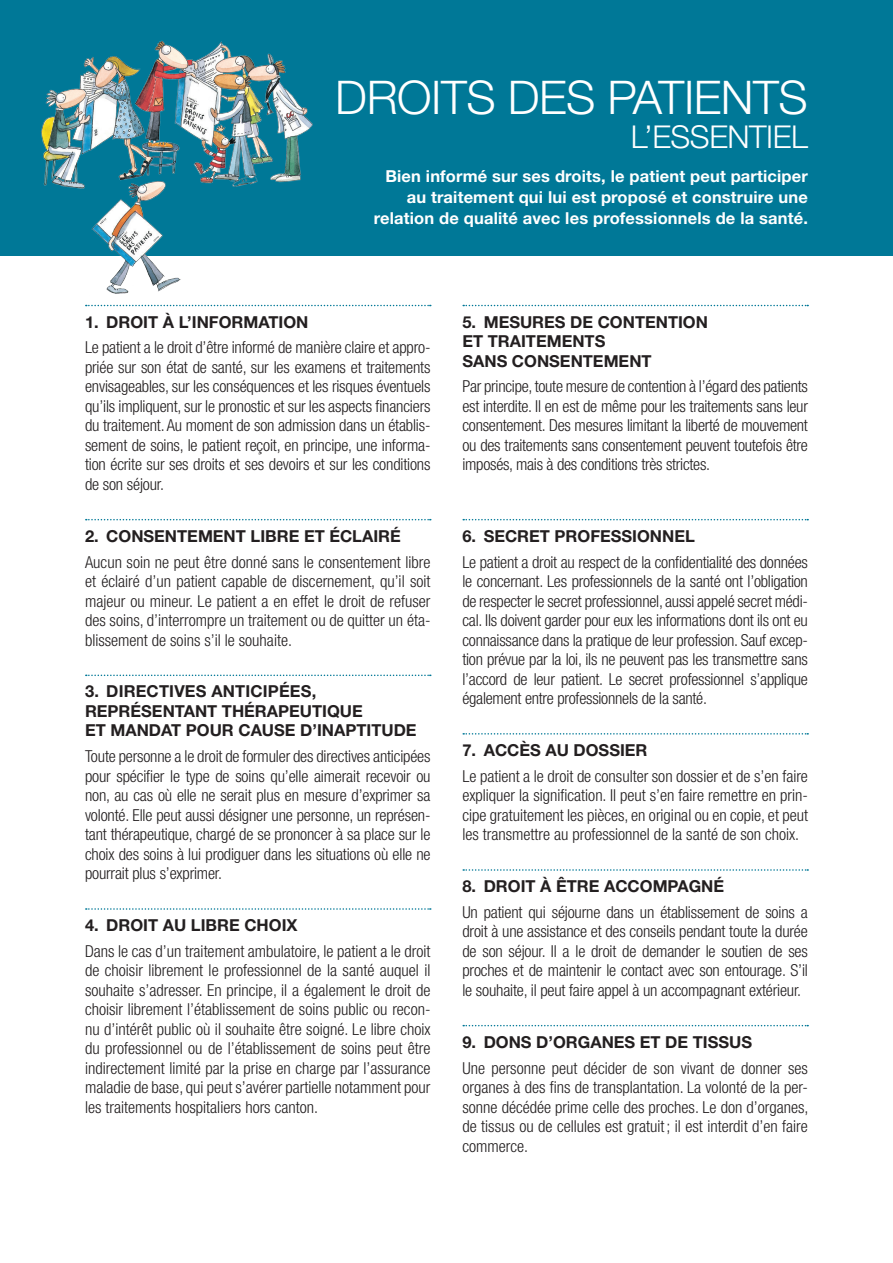
<style>
.page{position:relative;width:893px;height:1263px;background:#fff}
.page>*{position:absolute;margin:0;border:0;box-sizing:border-box;transform-origin:0 0}
.t1{font:300 46.5px "Helvetica Neue LT Std";letter-spacing:-.01em;color:#fff}
.t2{font:300 31.5px "Helvetica Neue LT Std";letter-spacing:-.015em;color:#fff}
.t3{font:300 condensed 16.5px/19.5px "Helvetica Neue LT Std";letter-spacing:-.01em;color:#231f20;text-align:justify}
.t4{font:700 16.5px/19.5px "Helvetica Neue LT Std";color:#231f20}
.t5{font:700 16.5px/21px "Helvetica Neue LT Std";color:#fff;text-align:right}
</style>
<div class="page">
<div style="left:0;top:0;width:893px;height:255px;background:#007897"></div>
<img style="left:17px;top:40px;width:319px;height:267px">
<svg style="left:86px;top:305px;width:345px;height:1px"></svg>
<svg style="left:86px;top:519px;width:345px;height:1px"></svg>
<svg style="left:86px;top:674px;width:345px;height:2px"></svg>
<svg style="left:86px;top:908px;width:345px;height:2px"></svg>
<svg style="left:463px;top:305px;width:345px;height:1px"></svg>
<svg style="left:463px;top:519px;width:345px;height:1px"></svg>
<svg style="left:463px;top:733px;width:345px;height:1px"></svg>
<svg style="left:463px;top:869px;width:345px;height:2px"></svg>
<svg style="left:463px;top:1025px;width:345px;height:1px"></svg>
<h1 class="t1" style="left:335px;top:69px;width:474px">DROITS des PATIENTS</h1>
<h2 class="t2" style="left:631px;top:118px;width:179px">L’ESSENTIEL</h2>
<p class="t5" style="left:374px;top:165px;width:436px">BIEN INFORMÉ SUR SES DROITS, LE PATIENT PEUT PARTICIPER<br>AU TRAITEMENT QUI LUI EST PROPOSÉ ET CONSTRUIRE UNE<br>RELATION DE QUALITÉ AVEC LES PROFESSIONNELS DE LA SANTÉ.</p>
<p class="t4" style="left:85px;top:311px;width:225px">1. DROIT À L’INFORMATION</p>
<p class="t3" style="left:85px;top:338px;width:347px">Le patient a le droit d’être informé de manière claire et appro&shy;priée sur son état de santé, sur les examens et traitements envisageables, sur les conséquences et les risques éventuels qu’ils impliquent, sur le pronostic et sur les aspects financiers du traitement. Au moment de son admission dans un établis&shy;sement de soins, le patient reçoit, en principe, une informa&shy;tion écrite sur ses droits et ses devoirs et sur les conditions de son séjour.</p>
<p class="t4" style="left:85px;top:526px;width:317px">2. CONSENTEMENT LIBRE ET ÉCLAIRÉ</p>
<p class="t3" style="left:85px;top:552px;width:347px">Aucun soin ne peut être donné sans le consentement libre et éclairé d’un patient capable de discernement, qu’il soit majeur ou mineur. Le patient a en effet le droit de refuser des soins, d’interrompre un traitement ou de quitter un éta&shy;blissement de soins s’il le souhaite.</p>
<p class="t4" style="left:85px;top:681px;width:333px">3. DIRECTIVES ANTICIPÉES,<br>REPRÉSENTANT THÉRAPEUTIQUE<br>ET MANDAT POUR CAUSE D’INAPTITUDE</p>
<p class="t3" style="left:85px;top:746px;width:347px">Toute personne a le droit de formuler des directives anticipées pour spécifier le type de soins qu’elle aimerait recevoir ou non, au cas où elle ne serait plus en mesure d’exprimer sa volonté. Elle peut aussi désigner une personne, un représen&shy;tant thérapeutique, chargé de se prononcer à sa place sur le choix des soins à lui prodiguer dans les situations où elle ne pourrait plus s’exprimer.</p>
<p class="t4" style="left:85px;top:915px;width:214px">4. DROIT AU LIBRE CHOIX</p>
<p class="t3" style="left:85px;top:941px;width:347px">Dans le cas d’un traitement ambulatoire, le patient a le droit de choisir librement le professionnel de la santé auquel il souhaite s’adresser. En principe, il a également le droit de choisir librement l’établissement de soins public ou recon&shy;nu d’intérêt public où il souhaite être soigné. Le libre choix du professionnel ou de l’établissement de soins peut être indirectement limité par la prise en charge par l’assurance maladie de base, qui peut s’avérer partielle notamment pour les traitements hospitaliers hors canton.</p>
<p class="t4" style="left:462px;top:311px;width:247px">5. MESURES DE CONTENTION<br>ET TRAITEMENTS<br>SANS CONSENTEMENT</p>
<p class="t3" style="left:462px;top:377px;width:347px">Par principe, toute mesure de contention à l’égard des patients est interdite. Il en est de même pour les traitements sans leur consentement. Des mesures limitant la liberté de mouvement ou des traitements sans consentement peuvent toutefois être imposés, mais à des conditions très strictes.</p>
<p class="t4" style="left:462px;top:526px;width:234px">6. SECRET PROFESSIONNEL</p>
<p class="t3" style="left:462px;top:552px;width:347px">Le patient a droit au respect de la confidentialité des données le concernant. Les professionnels de la santé ont l’obligation de respecter le secret professionnel, aussi appelé secret médi&shy;cal. Ils doivent garder pour eux les informations dont ils ont eu connaissance dans la pratique de leur profession. Sauf excep&shy;tion prévue par la loi, ils ne peuvent pas les transmettre sans l’accord de leur patient. Le secret professionnel s’applique également entre professionnels de la santé.</p>
<p class="t4" style="left:462px;top:740px;width:187px">7. ACCÈS AU DOSSIER</p>
<p class="t3" style="left:462px;top:766px;width:347px">Le patient a le droit de consulter son dossier et de s’en faire expliquer la signification. Il peut s’en faire remettre en prin&shy;cipe gratuitement les pièces, en original ou en copie, et peut les transmettre au professionnel de la santé de son choix.</p>
<p class="t4" style="left:462px;top:876px;width:263px">8. DROIT À ÊTRE ACCOMPAGNÉ</p>
<p class="t3" style="left:462px;top:902px;width:347px">Un patient qui séjourne dans un établissement de soins a droit à une assistance et des conseils pendant toute la durée de son séjour. Il a le droit de demander le soutien de ses proches et de maintenir le contact avec son entourage. S’il le souhaite, il peut faire appel à un accompagnant extérieur.</p>
<p class="t4" style="left:462px;top:1032px;width:291px">9. DONS D’ORGANES ET DE TISSUS</p>
<p class="t3" style="left:462px;top:1058px;width:348px">Une personne peut décider de son vivant de donner ses organes à des fins de transplantation. La volonté de la per&shy;sonne décédée prime celle des proches. Le don d’organes, de tissus ou de cellules est gratuit ; il est interdit d’en faire commerce.</p>
</div>
